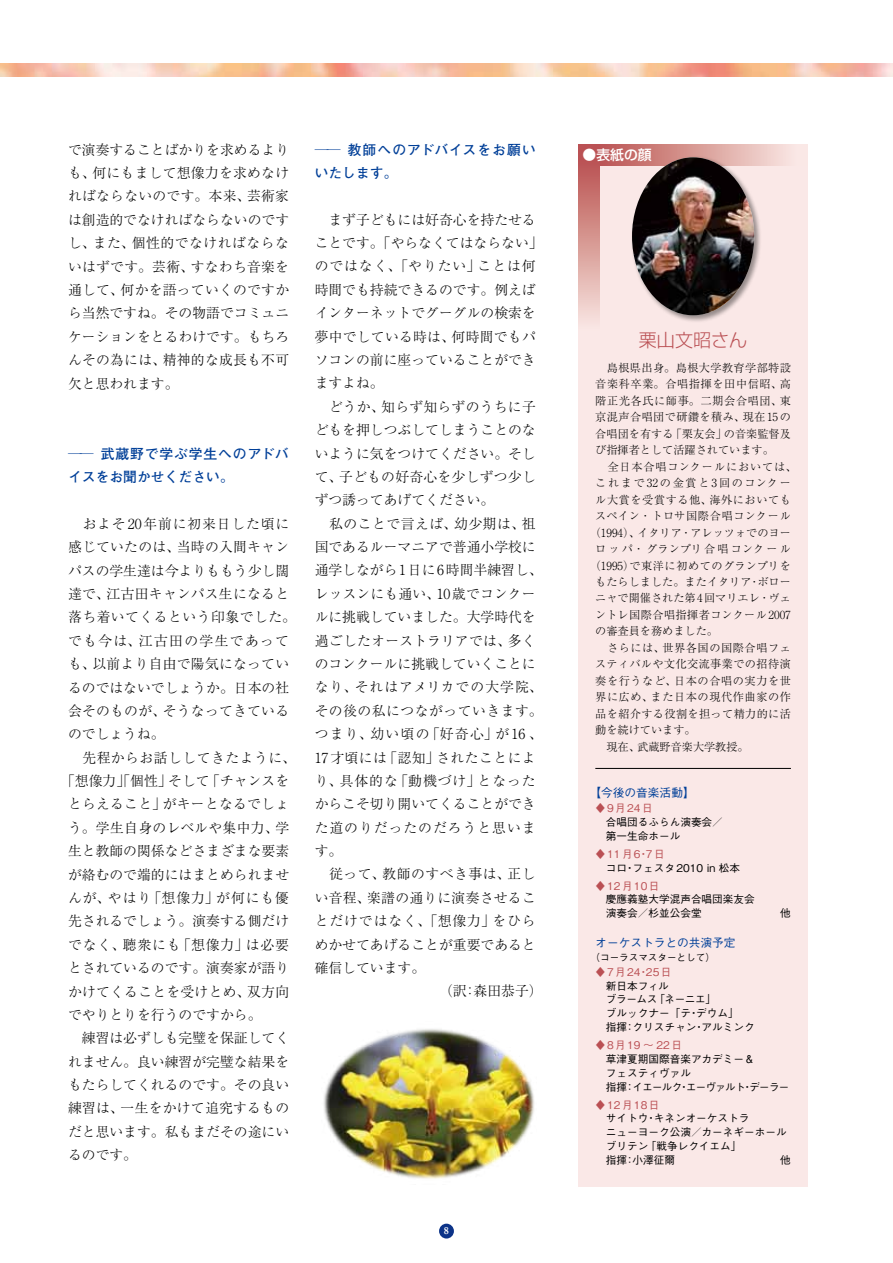
<style>
.page{position:relative;width:893px;height:1263px;background:#fff}
.page>*{position:absolute;margin:0;border:0;box-sizing:border-box;transform-origin:0 0}
.t1{font:300 18px "Shin Go Pro";color:#ba5054}
.t2{font:300 13.8px/23.4px "Ryumin Pro";color:#000;text-align:justify}
.t3{font:300 13.8px "Ryumin Pro";letter-spacing:.02em;color:#000}
.t4{font:300 13.8px "Ryumin Pro";letter-spacing:.07em;color:#000}
.t5{font:300 13.8px "Ryumin Pro";letter-spacing:.035em;color:#000}
.t6{font:300 13.8px "Ryumin Pro";letter-spacing:.095em;color:#000}
.t7{font:300 13.8px "Ryumin Pro";letter-spacing:.025em;color:#000}
.t8{font:300 13.8px "Ryumin Pro";letter-spacing:.04em;color:#000}
.t9{font:700 13.8px/23.4px "Futo Go B101 Pro";color:#003f98}
.t10{font:700 13.8px/23.4px "Futo Go B101 Pro";letter-spacing:.04em;color:#003f98}
.t11{font:300 13.8px "Ryumin Pro";letter-spacing:.06em;color:#000}
.t12{font:300 13.8px "Ryumin Pro";letter-spacing:.075em;color:#000}
.t13{font:500 13.8px "Shin Go Pro";color:#fff}
.t14{font:500 11.7px "Gothic BBB Pro";color:#003f98}
.t15{font:300 11.1px "Ryumin Pro";letter-spacing:.035em;color:#000}
.t16{font:300 11.1px "Ryumin Pro";color:#000}
.t17{font:300 11.1px "Ryumin Pro";letter-spacing:.055em;color:#000}
.t18{font:300 11.1px "Ryumin Pro";letter-spacing:.08em;color:#000}
.t19{font:300 11.1px "Ryumin Pro";letter-spacing:.145em;color:#000}
.t20{font:300 11.1px "Ryumin Pro";letter-spacing:.19em;color:#000}
.t21{font:700 10.95px "Garamond";color:#fff}
.t22{font:500 10.65px/13.8px "Gothic BBB Pro";color:#000}
.t23{font:500 10.65px "Gothic BBB Pro";letter-spacing:.125em;color:#ba5054}
.t24{font:500 9.6px "Gothic BBB Pro";color:#000}
</style>
<div class="page">
<div style="left:439px;top:1224px;width:15px;height:14px;background:#0c3388;border-radius:50%"></div>
<img style="left:0;top:64px;width:893px;height:13px">
<div style="left:578px;top:145px;width:230px;height:1041px;background:#fae8e7"></div>
<div style="left:578px;top:145px;width:230px;height:21px;background:linear-gradient(to right,#b34340,#fceee9)"></div>
<div style="left:578px;top:145px;width:21px;height:206px;background:linear-gradient(to bottom,#b54746,#fff5f0)"></div>
<hr style="left:595px;top:768px;width:196px;height:1px;background:#000">
<div style="left:630px;top:156px;width:131px;height:167px;background:#000;opacity:.4"></div>
<img style="left:632px;top:157px;width:122px;height:158px">
<img style="left:323px;top:1029px;width:211px;height:150px">
<p class="t2" style="left:68px;top:137px;width:223px">で演奏することばかりを求めるより</p>
<p class="t13" style="left:583px;top:144px;width:71px">●表紙の顔</p>
<p class="t2" style="left:68px;top:160px;width:223px">も、何にもまして想像力を求めなければならないのです。本来、芸術家は創造的でなければならないのですし、また、個性的でなければならないはずです。芸術、すなわち音楽を通して、何かを語っていくのですから当然ですね。その物語でコミュニケーションをとるわけです。もちろんその為には、精神的な成長も不可欠と思われます。</p>
<p class="t10" style="left:315px;top:136px;width:223px">── 教師へのアドバイスをお願いいたします。</p>
<p class="t2" style="left:315px;top:207px;width:223px">　まず子どもには好奇心を持たせる</p>
<p class="t2" style="left:315px;top:230px;width:230px">ことです。「やらなくてはならない」</p>
<p class="t4" style="left:315px;top:255px;width:223px">のではなく、「やりたい」ことは何</p>
<p class="t2" style="left:315px;top:277px;width:223px">時間でも持続できるのです。例えば</p>
<p class="t2" style="left:315px;top:300px;width:223px">インターネットでグーグルの検索を</p>
<p class="t3" style="left:315px;top:326px;width:223px">夢中でしている時は、何時間でもパ</p>
<p class="t2" style="left:315px;top:347px;width:223px">ソコンの前に座っていることができ</p>
<p class="t2" style="left:315px;top:370px;width:71px">ますよね。</p>
<p class="t3" style="left:315px;top:396px;width:223px">　どうか、知らず知らずのうちに子</p>
<p class="t2" style="left:315px;top:417px;width:223px">どもを押しつぶしてしまうことのな</p>
<p class="t2" style="left:315px;top:441px;width:223px">いように気をつけてください。そし</p>
<p class="t3" style="left:315px;top:466px;width:223px">て、子どもの好奇心を少しずつ少し</p>
<p class="t2" style="left:315px;top:487px;width:181px">ずつ誘ってあげてください。</p>
<p class="t8" style="left:315px;top:513px;width:223px">　私のことで言えば、幼少期は、祖</p>
<p class="t2" style="left:315px;top:534px;width:223px">国であるルーマニアで普通小学校に</p>
<p class="t2" style="left:315px;top:557px;width:230px">通学しながら1日に6時間半練習し、</p>
<p class="t2" style="left:315px;top:581px;width:223px">レッスンにも通い、10歳でコンクー</p>
<p class="t2" style="left:315px;top:604px;width:223px">ルに挑戦していました。大学時代を</p>
<p class="t7" style="left:315px;top:630px;width:223px">過ごしたオーストラリアでは、多く</p>
<p class="t2" style="left:315px;top:651px;width:223px">のコンクールに挑戦していくことに</p>
<p class="t12" style="left:315px;top:676px;width:230px">なり、それはアメリカでの大学院、</p>
<p class="t5" style="left:315px;top:700px;width:230px">その後の私につながっていきます。</p>
<p class="t6" style="left:315px;top:723px;width:229px">つまり、幼い頃の「好奇心」が16 、</p>
<p class="t5" style="left:315px;top:746px;width:223px">17才頃には「認知」されたことによ</p>
<p class="t4" style="left:315px;top:770px;width:223px">り、具体的な「動機づけ」となった</p>
<p class="t2" style="left:315px;top:791px;width:223px">からこそ切り開いてくることができ</p>
<p class="t4" style="left:315px;top:817px;width:223px">た道のりだったのだろうと思いま</p>
<p class="t2" style="left:315px;top:838px;width:29px">す。</p>
<p class="t8" style="left:315px;top:863px;width:223px">　従って、教師のすべき事は、正し</p>
<p class="t3" style="left:315px;top:887px;width:223px">い音程、楽譜の通りに演奏させるこ</p>
<p class="t4" style="left:315px;top:910px;width:223px">とだけではなく、「想像力」をひら</p>
<p class="t2" style="left:315px;top:932px;width:223px">めかせてあげることが重要であると</p>
<p class="t2" style="left:315px;top:955px;width:112px">確信しています。</p>
<p class="t2" style="left:439px;top:978px;width:105px">（訳：森田恭子）</p>
<h1 class="t1" style="left:639px;top:325px;width:110px">栗山文昭さん</h1>
<p class="t15" style="left:595px;top:359px;width:197px">　島根県出身。島根大学教育学部特設</p>
<p class="t17" style="left:595px;top:375px;width:197px">音楽科卒業。合唱指揮を田中信昭、高</p>
<p class="t17" style="left:595px;top:392px;width:197px">階正光各氏に師事。二期会合唱団、東</p>
<p class="t15" style="left:595px;top:408px;width:197px">京混声合唱団で研鑽を積み、現在15の</p>
<p class="t16" style="left:595px;top:425px;width:197px">合唱団を有する「栗友会」の音楽監督及</p>
<p class="t16" style="left:595px;top:441px;width:180px">び指揮者として活躍されています。</p>
<p class="t18" style="left:595px;top:458px;width:203px">　全日本合唱コンクールにおいては、</p>
<p class="t19" style="left:595px;top:474px;width:197px">これまで32の金賞と3回のコンクー</p>
<p class="t15" style="left:595px;top:491px;width:197px">ル大賞を受賞する他、海外においても</p>
<p class="t15" style="left:595px;top:507px;width:197px">スペイン・トロサ国際合唱コンクール</p>
<p class="t16" style="left:590px;top:524px;width:203px">（1994）、イタリア・アレッツォでのヨー</p>
<p class="t20" style="left:595px;top:540px;width:197px">ロッパ・グランプリ合唱コンクール</p>
<p class="t15" style="left:590px;top:557px;width:203px">（1995）で東洋に初めてのグランプリを</p>
<p class="t16" style="left:595px;top:573px;width:197px">もたらしました。またイタリア・ボロー</p>
<p class="t16" style="left:595px;top:590px;width:197px">ニャで開催された第4回マリエレ・ヴェ</p>
<p class="t15" style="left:595px;top:606px;width:197px">ントレ国際合唱指揮者コンクール2007</p>
<p class="t16" style="left:595px;top:622px;width:124px">の審査員を務めました。</p>
<p class="t15" style="left:595px;top:639px;width:197px">　さらには、世界各国の国際合唱フェ</p>
<p class="t15" style="left:595px;top:655px;width:197px">スティバルや文化交流事業での招待演</p>
<p class="t15" style="left:595px;top:672px;width:197px">奏を行うなど、日本の合唱の実力を世</p>
<p class="t15" style="left:595px;top:688px;width:197px">界に広め、また日本の現代作曲家の作</p>
<p class="t15" style="left:595px;top:705px;width:197px">品を紹介する役割を担って精力的に活</p>
<p class="t16" style="left:595px;top:721px;width:102px">動を続けています。</p>
<p class="t16" style="left:595px;top:738px;width:155px">　現在、武蔵野音楽大学教授。</p>
<p class="t14" style="left:589px;top:783px;width:107px">【今後の音楽活動】</p>
<p class="t23" style="left:595px;top:799px;width:59px">♦9月24日</p>
<p class="t22" style="left:606px;top:814px;width:118px">合唱団るふらん演奏会／第一生命ホール</p>
<p class="t23" style="left:595px;top:845px;width:71px">♦11月6・7日</p>
<p class="t22" style="left:606px;top:859px;width:136px">コロ・フェスタ2010 in 松本</p>
<p class="t23" style="left:595px;top:877px;width:65px">♦12月10日</p>
<p class="t22" style="left:606px;top:891px;width:150px">慶應義塾大学混声合唱団楽友会演奏会／杉並公会堂</p>
<p class="t9" style="left:68px;top:440px;width:223px">── 武蔵野で学ぶ学生へのアドバイスをお聞かせください。</p>
<p class="t11" style="left:68px;top:513px;width:223px">　およそ20年前に初来日した頃に</p>
<p class="t3" style="left:68px;top:536px;width:223px">感じていたのは、当時の入間キャン</p>
<p class="t2" style="left:68px;top:558px;width:223px">パスの学生達は今よりももう少し闊</p>
<p class="t3" style="left:68px;top:583px;width:223px">達で、江古田キャンパス生になると</p>
<p class="t5" style="left:68px;top:606px;width:230px">落ち着いてくるという印象でした。</p>
<p class="t6" style="left:68px;top:630px;width:223px">でも今は、江古田の学生であって</p>
<p class="t3" style="left:68px;top:653px;width:223px">も、以前より自由で陽気になってい</p>
<p class="t2" style="left:68px;top:675px;width:223px">るのではないでしょうか。日本の社</p>
<p class="t3" style="left:68px;top:700px;width:223px">会そのものが、そうなってきている</p>
<p class="t2" style="left:68px;top:721px;width:98px">のでしょうね。</p>
<p class="t5" style="left:68px;top:747px;width:230px">　先程からお話ししてきたように、</p>
<p class="t2" style="left:61px;top:768px;width:230px">「想像力」「個性」そして「チャンスを</p>
<p class="t3" style="left:68px;top:793px;width:223px">とらえること」がキーとなるでしょ</p>
<p class="t7" style="left:68px;top:817px;width:223px">う。学生自身のレベルや集中力、学</p>
<p class="t2" style="left:68px;top:838px;width:223px">生と教師の関係などさまざまな要素</p>
<p class="t2" style="left:68px;top:862px;width:223px">が絡むので端的にはまとめられませ</p>
<p class="t4" style="left:68px;top:887px;width:223px">んが、やはり「想像力」が何にも優</p>
<p class="t2" style="left:68px;top:908px;width:223px">先されるでしょう。演奏する側だけ</p>
<p class="t4" style="left:68px;top:934px;width:223px">でなく、聴衆にも「想像力」は必要</p>
<p class="t2" style="left:68px;top:955px;width:223px">とされているのです。演奏家が語り</p>
<p class="t3" style="left:68px;top:980px;width:223px">かけてくることを受けとめ、双方向</p>
<p class="t2" style="left:68px;top:1002px;width:195px">でやりとりを行うのですから。</p>
<p class="t2" style="left:68px;top:1025px;width:223px">　練習は必ずしも完璧を保証してく</p>
<p class="t2" style="left:68px;top:1049px;width:223px">れません。良い練習が完璧な結果を</p>
<p class="t2" style="left:68px;top:1072px;width:223px">もたらしてくれるのです。その良い</p>
<p class="t3" style="left:68px;top:1097px;width:223px">練習は、一生をかけて追究するもの</p>
<p class="t2" style="left:68px;top:1119px;width:223px">だと思います。私もまだその途にい</p>
<p class="t2" style="left:68px;top:1142px;width:71px">るのです。</p>
<p class="t22" style="left:780px;top:905px;width:12px">他</p>
<p class="t14" style="left:595px;top:933px;width:142px">オーケストラとの共演予定</p>
<p class="t24" style="left:590px;top:950px;width:126px">（コーラスマスターとして）</p>
<p class="t23" style="left:595px;top:963px;width:78px">♦7月24・25日</p>
<p class="t22" style="left:606px;top:977px;width:150px">新日本フィル<br>ブラームス「ネーニエ」<br>ブルックナー「テ・デウム」<br>指揮：クリスチャン・アルミンク</p>
<p class="t23" style="left:595px;top:1036px;width:88px">♦8月19 〜 22日</p>
<p class="t22" style="left:606px;top:1051px;width:185px">草津夏期国際音楽アカデミー＆<br>フェスティヴァル<br>指揮：イエールク・エーヴァルト・デーラー</p>
<p class="t23" style="left:595px;top:1096px;width:65px">♦12月18日</p>
<p class="t22" style="left:606px;top:1110px;width:182px">サイトウ・キネンオーケストラ<br>ニューヨーク公演／カーネギーホールブリテン「戦争レクイエム」<br>指揮：小澤征爾</p>
<p class="t22" style="left:780px;top:1152px;width:12px">他</p>
<p class="t21" style="left:444px;top:1224px;width:7px">8</p>
</div>
